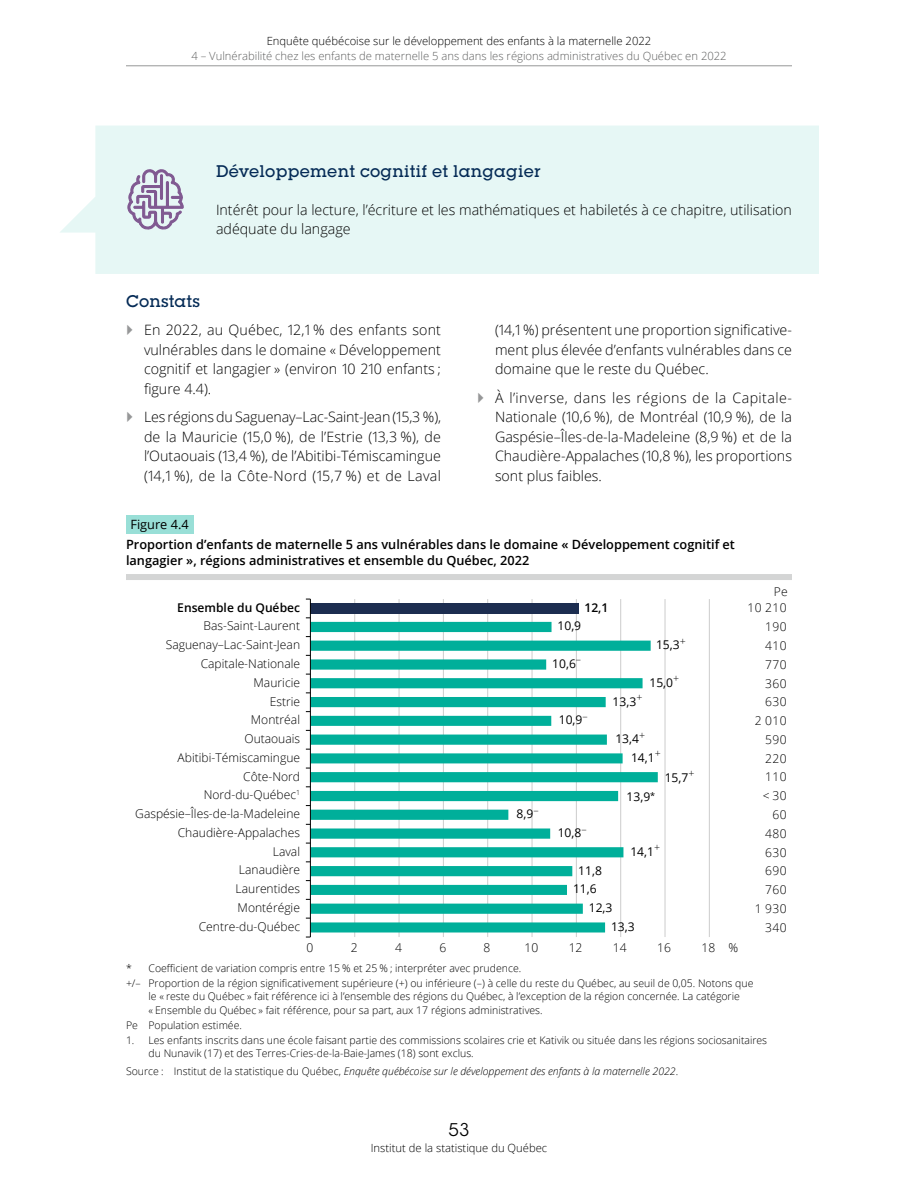
<style>
.page{position:relative;width:918px;height:1188px;background:#fff}
.page>*{position:absolute;margin:0;border:0;box-sizing:border-box;transform-origin:0 0}
.t1{font:18px "Lubalin Graph Std";color:#000}
.t2{font:500 16.5px "Lubalin Graph Std";letter-spacing:.02em;color:#052b56}
.t3{font:300 14.25px/19.5px "Open Sans";color:#000;text-align:justify}
.t4{font:600 12.75px/16.5px "Open Sans";color:#000}
.t5{font:12.75px "Open Sans";color:#000}
.t6{font:300 12.15px/18.8px "Open Sans";color:#000;text-align:right}
.t7{font:12.15px "Open Sans";color:#000}
.t8{font:300 12.15px/18.8px "Open Sans";letter-spacing:.03em;color:#000;text-align:right}
.t9{font:600 12.15px "Open Sans";letter-spacing:-.005em;color:#000}
.t10{font:300 11.25px "Open Sans";color:#000}
.t11{font:300 11.25px "Open Sans";color:#5f6060}
.t12{font:300 10.5px/13.5px "Open Sans";color:#000}
.t13{font:italic 300 10.5px "Open Sans";color:#000}
.s1{font-style:normal}
</style>
<div class="page">
<hr style="left:126px;top:66px;width:666px;height:1px;background:#969798">
<div style="left:60px;top:126px;width:759px;height:148px;background:#e6f7f5"></div>
<svg style="left:127px;top:169px;width:57px;height:61px;background:#bdb8cd"></svg>
<div style="left:126px;top:515px;width:67px;height:19px;background:#99dfd7"></div>
<div style="left:126px;top:574px;width:666px;height:6px;background:#d4d5d5"></div>
<hr style="left:354px;top:599px;width:1px;height:338px;background:#ccc">
<hr style="left:399px;top:599px;width:1px;height:338px;background:#ccc">
<hr style="left:443px;top:599px;width:1px;height:338px;background:#ccc">
<hr style="left:487px;top:599px;width:1px;height:338px;background:#ccc">
<hr style="left:532px;top:599px;width:1px;height:338px;background:#ccc">
<hr style="left:576px;top:599px;width:1px;height:338px;background:#ccc">
<hr style="left:620px;top:599px;width:1px;height:338px;background:#ccc">
<hr style="left:709px;top:599px;width:1px;height:338px;background:#ccc">
<hr style="left:665px;top:599px;width:1px;height:338px;background:#ccc">
<div style="left:310px;top:603px;width:268px;height:10px;background:#1c2d50"></div>
<svg style="left:311px;top:622px;width:347px;height:311px"></svg>
<hr style="left:310px;top:599px;width:1px;height:338px;background:#000">
<p class="t10" style="left:267px;top:33px;width:386px">Enquête québécoise sur le développement des enfants à la maternelle 2022</p>
<p class="t11" style="left:191px;top:48px;width:537px">4 – Vulnérabilité chez les enfants de maternelle 5 ans dans les régions administratives du Québec en 2022</p>
<p class="t2" style="left:216px;top:161px;width:326px">Développement cognitif et langagier</p>
<p class="t3" style="left:216px;top:199px;width:578px">Intérêt pour la lecture, l’écriture et les mathématiques et habiletés à ce chapitre, utilisation adéquate du langage</p>
<p class="t2" style="left:126px;top:290px;width:76px">Constats</p>
<p class="t3" style="left:144px;top:320px;width:299px">En 2022, au Québec, 12,1 % des enfants sont vulnérables dans le domaine « Développement cognitif et langagier » (environ 10 210 enfants ; figure 4.4).</p>
<p class="t3" style="left:144px;top:407px;width:299px">Les régions du Saguenay–Lac-Saint-Jean (15,3 %), de la Mauricie (15,0 %), de l’Estrie (13,3 %), de l’Outaouais (13,4 %), de l’Abitibi-Témiscamingue (14,1 %), de la Côte-Nord (15,7 %) et de Laval</p>
<p class="t3" style="left:495px;top:320px;width:299px">(14,1 %) présentent une proportion significative&shy;ment plus élevée d’enfants vulnérables dans ce domaine que le reste du Québec.</p>
<p class="t3" style="left:495px;top:387px;width:299px">À l’inverse, dans les régions de la Capitale-Nationale (10,6 %), de Montréal (10,9 %), de la Gaspésie–Îles-de-la-Madeleine (8,9 %) et de la Chaudière-Appalaches (10,8 %), les proportions sont plus faibles.</p>
<p class="t5" style="left:130px;top:516px;width:60px">Figure 4.4</p>
<p class="t4" style="left:126px;top:535px;width:610px">Proportion d’enfants de maternelle 5 ans vulnérables dans le domaine « Développement cognitif et langagier », régions administratives et ensemble du Québec, 2022</p>
<p class="t9" style="left:177px;top:599px;width:124px">Ensemble du Québec</p>
<p class="t6" style="left:204px;top:616px;width:98px">Bas-Saint-Laurent</p>
<p class="t6" style="left:178px;top:654px;width:124px">Capitale-Nationale<br>Mauricie<br>Estrie<br>Montréal<br>Outaouais<br>Abitibi-Témiscamingue<br>Côte-Nord<br>Nord-du-Québec<sup>1</sup></p>
<p class="t6" style="left:178px;top:823px;width:124px">Chaudière-Appalaches<br>Laval<br>Lanaudière<br>Laurentides<br>Montérégie<br>Centre-du-Québec</p>
<p class="t6" style="left:166px;top:635px;width:136px">Saguenay–Lac-Saint-Jean</p>
<p class="t6" style="left:135px;top:804px;width:166px">Gaspésie–Îles-de-la-Madeleine</p>
<p class="t7" style="left:517px;top:806px;width:24px">8,9<sup>–</sup></p>
<p class="t9" style="left:584px;top:599px;width:25px">12,1</p>
<p class="t7" style="left:558px;top:618px;width:25px">10,9</p>
<p class="t7" style="left:552px;top:655px;width:30px">10,6<sup>–</sup></p>
<p class="t7" style="left:559px;top:712px;width:30px">10,9<sup>–</sup></p>
<p class="t7" style="left:558px;top:824px;width:30px">10,8<sup>–</sup></p>
<p class="t7" style="left:656px;top:637px;width:31px">15,3<sup>+</sup></p>
<p class="t7" style="left:613px;top:693px;width:31px">13,3<sup>+</sup></p>
<p class="t7" style="left:649px;top:674px;width:31px">15,0<sup>+</sup></p>
<p class="t7" style="left:615px;top:730px;width:31px">13,4<sup>+</sup></p>
<p class="t7" style="left:631px;top:749px;width:31px">14,1<sup>+</sup></p>
<p class="t7" style="left:627px;top:788px;width:30px">13,9<sup>*</sup></p>
<p class="t7" style="left:665px;top:769px;width:31px">15,7<sup>+</sup></p>
<p class="t7" style="left:630px;top:843px;width:31px">14,1<sup>+</sup></p>
<p class="t7" style="left:578px;top:862px;width:25px">11,8</p>
<p class="t7" style="left:573px;top:881px;width:25px">11,6</p>
<p class="t7" style="left:589px;top:899px;width:25px">12,3</p>
<p class="t7" style="left:611px;top:918px;width:25px">13,3</p>
<p class="t6" style="left:307px;top:938px;width:8px">0</p>
<p class="t6" style="left:351px;top:938px;width:8px">2</p>
<p class="t6" style="left:395px;top:938px;width:8px">4</p>
<p class="t6" style="left:439px;top:938px;width:8px">6</p>
<p class="t6" style="left:484px;top:938px;width:8px">8</p>
<p class="t6" style="left:524px;top:938px;width:15px">10</p>
<p class="t6" style="left:569px;top:938px;width:15px">12</p>
<p class="t6" style="left:613px;top:938px;width:15px">14</p>
<p class="t6" style="left:657px;top:938px;width:15px">16</p>
<p class="t6" style="left:702px;top:938px;width:38px">18 %</p>
<p class="t6" style="left:774px;top:582px;width:15px">Pe</p>
<p class="t8" style="left:748px;top:598px;width:41px">10 210<br>190<br>410<br>770<br>360<br>630<br>2 010<br>590<br>220<br>110 &lt;30<br>60<br>480<br>630<br>690<br>760<br>1 930<br>340</p>
<p class="t12" style="left:126px;top:960px;width:629px;line-height:15px">* Coefficient de variation compris entre 15 % et 25 % ; interpréter avec prudence.<br>+/– Proportion de la région significativement supérieure (+) ou inférieure (–) à celle du reste du Québec, au seuil de 0,05. Notons que</p>
<p class="t12" style="left:148px;top:989px;width:593px">le « reste du Québec » fait référence ici à l’ensemble des régions du Québec, à l’exception de la région concernée. La catégorie « Ensemble du Québec » fait référence, pour sa part, aux 17 régions administratives.</p>
<p class="t12" style="left:126px;top:1018px;width:117px">Pe Population estimée.</p>
<p class="t12" style="left:148px;top:1033px;width:620px;text-indent:-22px">1. Les enfants inscrits dans une école faisant partie des commissions scolaires crie et Kativik ou située dans les régions sociosanitaires du Nunavik (17) et des Terres-Cries-de-la-Baie-James (18) sont exclus.</p>
<p class="t13" style="left:126px;top:1064px;width:554px"><span class="s1">Source : Institut de la statistique du Québec,</span> Enquête québécoise sur le développement des enfants à la maternelle 2022<span class="s1">.</span></p>
<p class="t1" style="left:449px;top:1118px;width:22px">53</p>
<p class="t10" style="left:371px;top:1140px;width:178px">Institut de la statistique du Québec</p>
</div>
